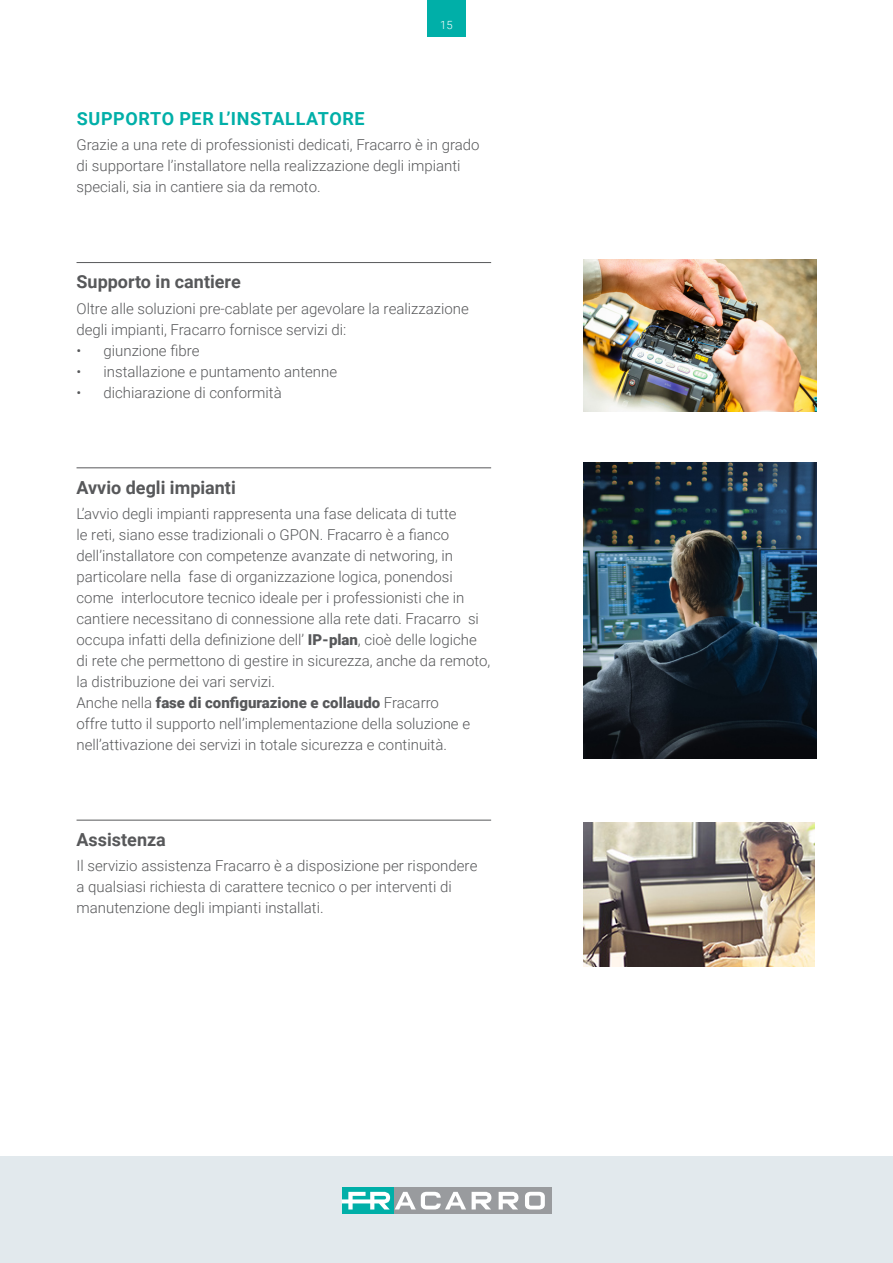
<style>
.page{position:relative;width:893px;height:1263px;background:#fff}
.page>*{position:absolute;margin:0;border:0;box-sizing:border-box;transform-origin:0 0}
.t1{font:700 18px "Roboto";color:#57585a}
.t2{font:700 18px "Roboto";letter-spacing:.035em;color:#00afa8}
.t3{font:300 15px/21px "Roboto";color:#57585a}
.t4{font:300 11.25px "Roboto";color:#fff}
.s1{font-weight:900}
</style>
<div class="page">
<div style="left:0;top:1157px;width:893px;height:106px;background:#e2e9ed"></div>
<div style="left:389px;top:1187px;width:162px;height:27px;background:#999b9e"></div>
<div style="left:342px;top:1187px;width:51px;height:27px;background:#00afa8"></div>
<svg style="left:472px;top:1192px;width:19px;height:17px"></svg>
<svg style="left:499px;top:1192px;width:19px;height:17px"></svg>
<svg style="left:525px;top:1192px;width:20px;height:17px"></svg>
<svg style="left:342px;top:1192px;width:124px;height:17px"></svg>
<div style="left:427px;top:0;width:39px;height:36px;background:#00afa8"></div>
<hr style="left:77px;top:262px;width:414px;height:1px;background:#57585a">
<hr style="left:77px;top:467px;width:414px;height:1px;background:#57585a">
<hr style="left:77px;top:820px;width:414px;height:1px;background:#57585a">
<img style="left:584px;top:259px;width:232px;height:152px">
<img style="left:584px;top:463px;width:232px;height:295px">
<img style="left:584px;top:822px;width:231px;height:144px">
<p class="t4" style="left:440px;top:19px;width:14px">1515</p>
<p class="t2" style="left:77px;top:106px;width:289px">SUPPORTO PER L’INSTALLATORE</p>
<p class="t3" style="left:77px;top:134px;width:405px">Grazie a una rete di professionisti dedicati, Fracarro è in grado di supportare l’installatore nella realizzazione degli impianti speciali, sia in cantiere sia da remoto.</p>
<p class="t1" style="left:77px;top:269px;width:166px">Supporto in cantiere</p>
<p class="t3" style="left:77px;top:297px;width:394px">Oltre alle soluzioni pre-cablate per agevolare la realizzazione degli impianti, Fracarro fornisce servizi di:</p>
<p class="t3" style="left:77px;top:339px;width:125px">• giunzione fibre</p>
<p class="t3" style="left:77px;top:360px;width:262px">• installazione e puntamento antenne</p>
<p class="t3" style="left:77px;top:381px;width:207px">• dichiarazione di conformità</p>
<p class="t1" style="left:77px;top:475px;width:161px">Avvio degli impianti</p>
<p class="t3" style="left:77px;top:503px;width:415px">L’avvio degli impianti rappresenta una fase delicata di tutte<br>le reti, siano esse tradizionali o GPON. Fracarro è a fianco dell’installatore con competenze avanzate di networing, in particolare nella fase di organizzazione logica, ponendosi come interlocutore tecnico ideale per i professionisti che in cantiere necessitano di connessione alla rete dati. Fracarro si occupa infatti della definizione dell’ <span class="s1">IP-plan</span>, cioè delle logiche di rete che permettono di gestire in sicurezza, anche da remoto, la distribuzione dei vari servizi.<br>Anche nella <span class="s1">fase di configurazione e collaudo</span> Fracarro<br>offre tutto il supporto nell’implementazione della soluzione e nell’attivazione dei servizi in totale sicurezza e continuità.</p>
<p class="t1" style="left:77px;top:827px;width:91px">Assistenza</p>
<p class="t3" style="left:77px;top:855px;width:402px">Il servizio assistenza Fracarro è a disposizione per rispondere a qualsiasi richiesta di carattere tecnico o per interventi di manutenzione degli impianti installati.</p>
</div>
